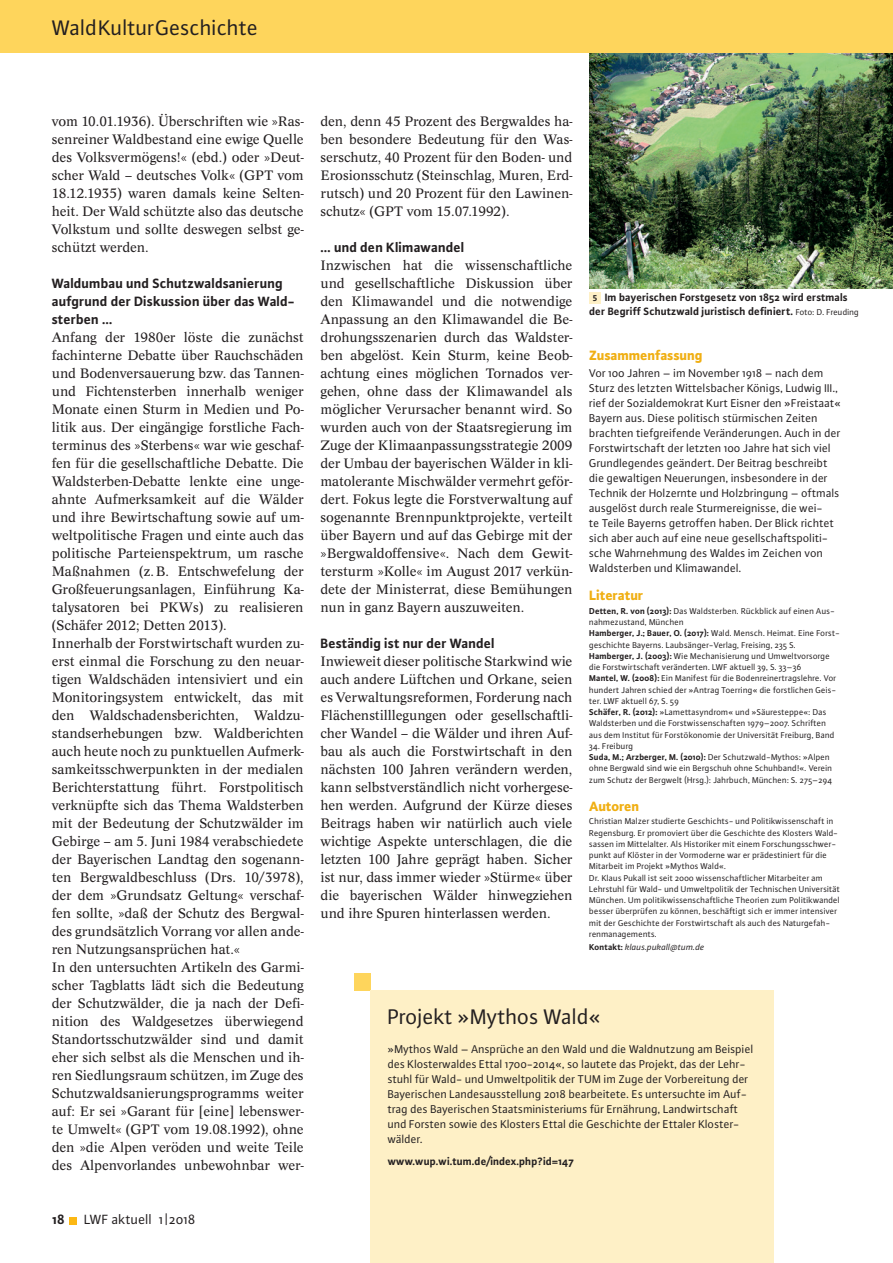
<style>
.page{position:relative;width:893px;height:1263px;background:#fff}
.page>*{position:absolute;margin:0;border:0;box-sizing:border-box;transform-origin:0 0}
.t1{font:22.5px "Plus Sans Pro";letter-spacing:-.005em;color:#231f20}
.t2{font:14.25px/18px "Concept";color:#231f20;text-align:justify}
.t3{font:700 14.25px/18px "Plus Sans Pro";color:#231f20}
.t4{font:800 14.25px "Plus Sans Pro";letter-spacing:-.01em;color:#f0af13}
.t5{font:14.25px "Plus Sans Pro";color:#231f20}
.t6{font:12px/15px "Plus Sans Pro";color:#231f20}
.t7{font:700 11.25px/13.5px "Plus Sans Pro";color:#231f20}
.t8{font:9px/11.2px "Plus Sans Pro";letter-spacing:.005em;color:#231f20}
.t9{font:italic 9px "Plus Sans Pro";letter-spacing:.005em;color:#231f20}
.s1{font-size:9px}
.s2{font-weight:400;font-size:9px}
.s3{font-weight:700}
.s4{font-weight:700;font-style:normal}
</style>
<div class="page">
<div style="left:0;top:0;width:893px;height:53px;background:#fed55c"></div>
<div style="left:70px;top:1217px;width:7px;height:7px;background:#fcb814"></div>
<div style="left:589px;top:292px;width:12px;height:11px;background:#fef0c6"></div>
<div style="left:354px;top:973px;width:17px;height:17px;background:#fed55c"></div>
<div style="left:371px;top:990px;width:403px;height:273px;background:#fef0c6"></div>
<img style="left:589px;top:53px;width:304px;height:235px">
<h1 class="t1" style="left:52px;top:12px;width:208px">WaldKulturGeschichte</h1>
<p class="t2" style="left:52px;top:112px;width:253px">vom 10.01.1936). Überschriften wie »Ras&shy;senreiner Waldbestand eine ewige Quelle des Volksvermögens!« (ebd.) oder »Deut&shy;scher Wald – deutsches Volk« (GPT vom 18.12.1935) waren damals keine Selten&shy;heit. Der Wald schützte also das deutsche Volkstum und sollte deswegen selbst ge&shy;schützt werden.</p>
<p class="t3" style="left:52px;top:273px;width:245px">Waldumbau und Schutzwaldsanierung aufgrund der Diskussion über das Wald&shy;sterben …</p>
<p class="t2" style="left:52px;top:328px;width:253px;text-align:left">Anfang der 1980er löste die zunächst fachinterne Debatte über Rauchschäden und Bodenversauerung bzw. das Tannen&shy;und Fichtensterben innerhalb weniger Monate einen Sturm in Medien und Po&shy;litik aus. Der eingängige forstliche Fach&shy;terminus des »Sterbens« war wie geschaf&shy;fen für die gesellschaftliche Debatte. Die Waldsterben-Debatte lenkte eine unge&shy;ahnte Aufmerksamkeit auf die Wälder und ihre Bewirtschaftung sowie auf um&shy;weltpolitische Fragen und einte auch das politische Parteienspektrum, um rasche Maßnahmen (z.B. Entschwefelung der Großfeuerungsanlagen, Einführung Ka&shy;talysatoren bei PKWs) zu realisieren (Schäfer 2012; Detten 2013).<br>Innerhalb der Forstwirtschaft wurden zu&shy;erst einmal die Forschung zu den neuar&shy;tigen Waldschäden intensiviert und ein Monitoringsystem entwickelt, das mit den Waldschadensberichten, Waldzu&shy;standserhebungen bzw. Waldberichten auch heute noch zu punktuellen Aufmerk&shy;samkeitsschwerpunkten in der medialen Berichterstattung führt. Forstpolitisch verknüpfte sich das Thema Waldsterben mit der Bedeutung der Schutzwälder im Gebirge – am 5. Juni 1984 verabschiedete der Bayerischen Landtag den sogenann&shy;ten Bergwaldbeschluss (Drs. 10/3978), der dem »Grundsatz Geltung« verschaf&shy;fen sollte, »daß der Schutz des Bergwal&shy;des grundsätzlich Vorrang vor allen ande&shy;ren Nutzungsansprüchen hat.«<br>In den untersuchten Artikeln des Garmi&shy;scher Tagblatts lädt sich die Bedeutung der Schutzwälder, die ja nach der Defi&shy;nition des Waldgesetzes überwiegend Standortsschutzwälder sind und damit eher sich selbst als die Menschen und ih&shy;ren Siedlungsraum schützen, im Zuge des Schutzwaldsanierungsprogramms weiter auf: Er sei »Garant für [eine] lebenswer&shy;te Umwelt« (GPT vom 19.08.1992), ohne den »die Alpen veröden und weite Teile des Alpenvorlandes unbewohnbar wer-</p>
<p class="t3" style="left:52px;top:1209px;width:14px">18</p>
<p class="t5" style="left:84px;top:1210px;width:113px">LWF aktuell 1|2018</p>
<p class="t2" style="left:320px;top:112px;width:253px">den, denn 45 Prozent des Bergwaldes ha&shy;ben besondere Bedeutung für den Was&shy;serschutz, 40 Prozent für den Boden- und Erosionsschutz (Steinschlag, Muren, Erd&shy;rutsch) und 20 Prozent für den Lawinen&shy;schutz« (GPT vom 15.07.1992).</p>
<p class="t3" style="left:320px;top:237px;width:145px">… und den Klimawandel</p>
<p class="t2" style="left:320px;top:256px;width:253px">Inzwischen hat die wissenschaftliche und gesellschaftliche Diskussion über den Klimawandel und die notwendige Anpassung an den Klimawandel die Be&shy;drohungsszenarien durch das Waldster&shy;ben abgelöst. Kein Sturm, keine Beob&shy;achtung eines möglichen Tornados ver&shy;gehen, ohne dass der Klimawandel als möglicher Verursacher benannt wird. So wurden auch von der Staatsregierung im Zuge der Klimaanpassungsstrategie 2009 der Umbau der bayerischen Wälder in kli&shy;matolerante Mischwälder vermehrt geför&shy;dert. Fokus legte die Forstverwaltung auf sogenannte Brennpunktprojekte, verteilt über Bayern und auf das Gebirge mit der »Bergwaldoffensive«. Nach dem Gewit&shy;tersturm »Kolle« im August 2017 verkün&shy;dete der Ministerrat, diese Bemühungen nun in ganz Bayern auszuweiten.</p>
<p class="t3" style="left:320px;top:633px;width:176px">Beständig ist nur der Wandel</p>
<p class="t2" style="left:320px;top:652px;width:253px">Inwieweit dieser politische Starkwind wie auch andere Lüftchen und Orkane, seien es Verwaltungsreformen, Forderung nach Flächenstilllegungen oder gesellschaftli&shy;cher Wandel – die Wälder und ihren Auf&shy;bau als auch die Forstwirtschaft in den nächsten 100 Jahren verändern werden, kann selbstverständlich nicht vorhergese&shy;hen werden. Aufgrund der Kürze dieses Beitrags haben wir natürlich auch viele wichtige Aspekte unterschlagen, die die letzten 100 Jahre geprägt haben. Sicher ist nur, dass immer wieder »Stürme« über die bayerischen Wälder hinwegziehen und ihre Spuren hinterlassen werden.</p>
<p class="t7" style="left:589px;top:290px;width:271px;text-indent:4px"><span class="s1">5</span> Im bayerischen Forstgesetz von 1852 wird erstmals der Begriff Schutzwald juristisch definiert. <span class="s2">Foto: D. Freuding</span></p>
<p class="t4" style="left:589px;top:344px;width:115px">Zusammenfassung</p>
<p class="t6" style="left:589px;top:365px;width:253px">Vor 100 Jahren – im November 1918 – nach dem Sturz des letzten Wittelsbacher Königs, Ludwig III., rief der Sozialdemokrat Kurt Eisner den »Freistaat« Bayern aus. Diese politisch stürmischen Zeiten brachten tiefgreifende Veränderungen. Auch in der Forstwirtschaft der letzten 100 Jahre hat sich viel Grundlegendes geändert. Der Beitrag beschreibt die gewaltigen Neuerungen, insbesondere in der Technik der Holzernte und Holzbringung – oftmals ausgelöst durch reale Sturmereignisse, die wei-<br>te Teile Bayerns getroffen haben. Der Blick richtet sich aber auch auf eine neue gesellschaftspoliti&shy;sche Wahrnehmung des Waldes im Zeichen von Waldsterben und Klimawandel.</p>
<p class="t4" style="left:589px;top:584px;width:56px">Literatur</p>
<p class="t8" style="left:589px;top:605px;width:252px"><span class="s3">Detten, R. von (2013):</span> Das Waldsterben. Rückblick auf einen Aus&shy;nahmezustand, München<br><span class="s3">Hamberger, J.; Bauer, O. (2017):</span> Wald. Mensch. Heimat. Eine Forst&shy;geschichte Bayerns. Laubsänger-Verlag, Freising, 235 S.<br><span class="s3">Hamberger, J. (2003):</span> Wie Mechanisierung und Umweltvorsorge die Forstwirtschaft veränderten. LWF aktuell 39, S. 33–36<br><span class="s3">Mantel, W. (2008):</span> Ein Manifest für die Bodenreinertragslehre. Vor hundert Jahren schied der »Antrag Toerring« die forstlichen Geis&shy;ter. LWF aktuell 67, S. 59<br><span class="s3">Schäfer, R. (2012):</span> »Lamettasyndrom« und »Säuresteppe«: Das Waldsterben und die Forstwissenschaften 1979–2007. Schriften aus dem Institut für Forstökonomie der Universität Freiburg, Band</p>
<p class="t8" style="left:589px;top:740px;width:245px">34. Freiburg<br><span class="s3">Suda, M.; Arzberger, M. (2010):</span> Der Schutzwald-Mythos: »Alpen ohne Bergwald sind wie ein Bergschuh ohne Schuhband!«. Verein zum Schutz der Bergwelt (Hrsg.): Jahrbuch, München: S. 275–294</p>
<p class="t4" style="left:589px;top:795px;width:52px">Autoren</p>
<p class="t8" style="left:589px;top:815px;width:252px">Christian Malzer studierte Geschichts- und Politikwissenschaft in Regensburg. Er promoviert über die Geschichte des Klosters Wald&shy;sassen im Mittelalter. Als Historiker mit einem Forschungsschwer&shy;punkt auf Klöster in der Vormoderne war er prädestiniert für die Mitarbeit im Projekt »Mythos Wald«.<br>Dr. Klaus Pukall ist seit 2000 wissenschaftlicher Mitarbeiter am Lehrstuhl für Wald- und Umweltpolitik der Technischen Universität München. Um politikwissenschaftliche Theorien zum Politikwandel besser überprüfen zu können, beschäftigt sich er immer intensiver mit der Geschichte der Forstwirtschaft als auch des Naturgefah&shy;renmanagements.</p>
<p class="t9" style="left:589px;top:941px;width:117px"><span class="s4">Kontakt:</span> klaus.pukall@tum.de</p>
<h1 class="t1" style="left:388px;top:1002px;width:215px">Projekt »Mythos Wald«</h1>
<p class="t6" style="left:388px;top:1041px;width:367px">»Mythos Wald – Ansprüche an den Wald und die Waldnutzung am Beispiel des Klosterwaldes Ettal 1700-2014«, so lautete das Projekt, das der Lehr&shy;stuhl für Wald- und Umweltpolitik der TUM im Zuge der Vorbereitung der Bayerischen Landesausstellung 2018 bearbeitete. Es untersuchte im Auf&shy;trag des Bayerischen Staatsministeriums für Ernährung, Landwirtschaft und Forsten sowie des Klosters Ettal die Geschichte der Ettaler Kloster&shy;wälder.</p>
<p class="t7" style="left:388px;top:1153px;width:188px">www.wup.wi.tum.de/index.php?id=147</p>
</div>
